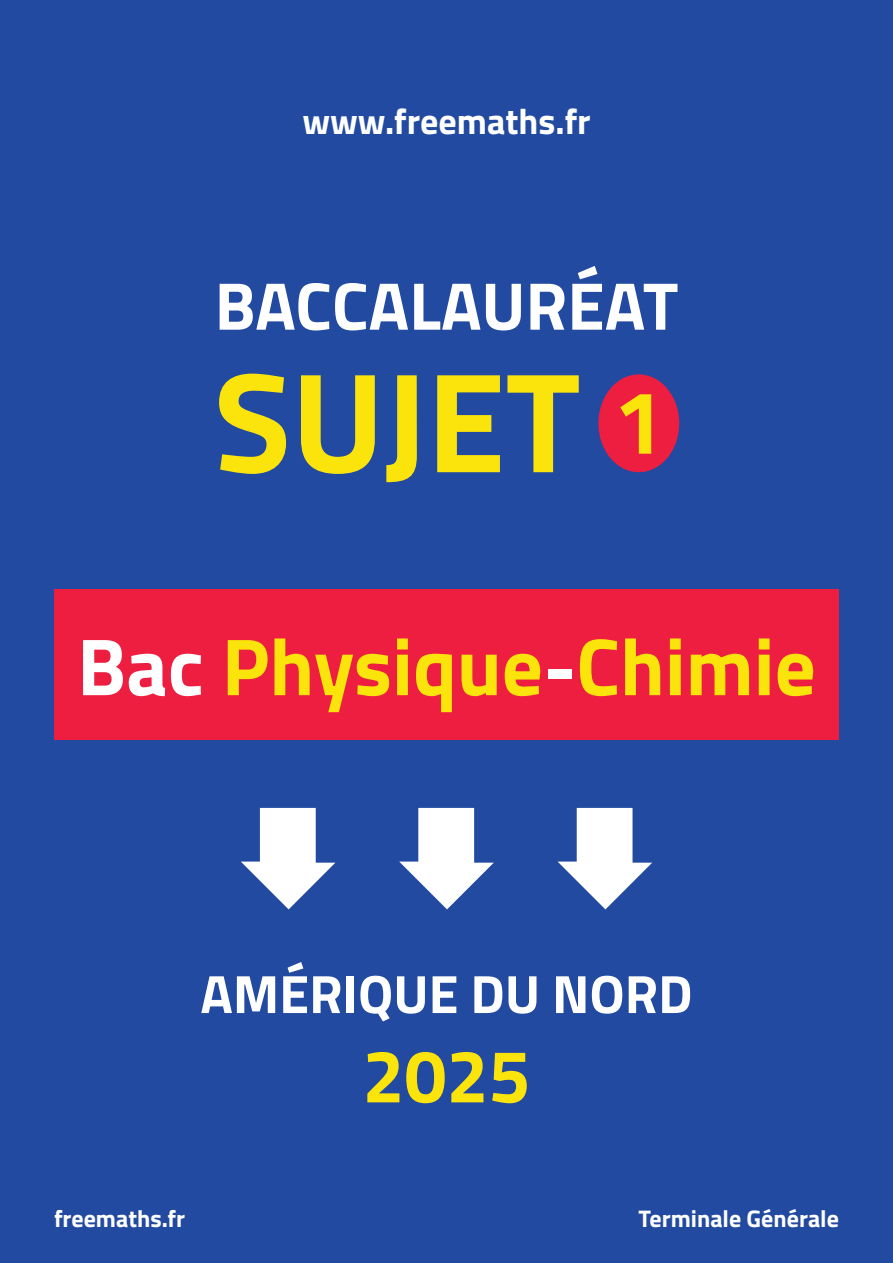
<style>
.page{position:relative;width:893px;height:1263px;background:#214aa0}
.page>*{position:absolute;margin:0;border:0;box-sizing:border-box;transform-origin:0 0}
.t1{font:700 142.5px "Titillium";color:#fbe30c}
.t2{font:700 81px "Titillium";color:#fbe30c}
.t3{font:700 75px "Titillium";color:#fbe30c}
.t4{font:700 67.5px "Titillium";color:#fff}
.t5{font:700 54px "Titillium";color:#fff}
.t6{font:700 36px "Titillium";color:#fff}
.t7{font:700 24px "Titillium";color:#fff}
.s1{font-size:90px}
.s2{color:#fff}
</style>
<div class="page">
<div style="left:598px;top:374px;width:81px;height:98px;background:#ed1e40;border-radius:50%"></div>
<svg style="left:241px;top:808px;width:94px;height:101px"></svg>
<svg style="left:399px;top:808px;width:95px;height:101px"></svg>
<svg style="left:558px;top:808px;width:94px;height:101px"></svg>
<div style="left:54px;top:589px;width:785px;height:151px;background:#ed1e40"></div>
<h3 class="t6" style="left:302px;top:94px;width:290px">www.freemaths.fr</h3>
<h3 class="t4" style="left:215px;top:254px;width:465px">BACCALAURÉAT</h3>
<h1 class="t1" style="left:214px;top:313px;width:452px">SUJET <span class="s1">1</span></h1>
<h2 class="t2" style="left:77px;top:605px;width:740px"><span class="s2">Bac</span> Physique<span class="s2">-</span>Chimie</h2>
<p class="t5" style="left:200px;top:953px;width:494px">AMÉRIQUE DU NORD</p>
<h3 class="t3" style="left:362px;top:1019px;width:169px">2025</h3>
<p class="t7" style="left:54px;top:1200px;width:133px">freemaths.fr</p>
<p class="t7" style="left:639px;top:1200px;width:202px">Terminale Générale</p>
</div>
